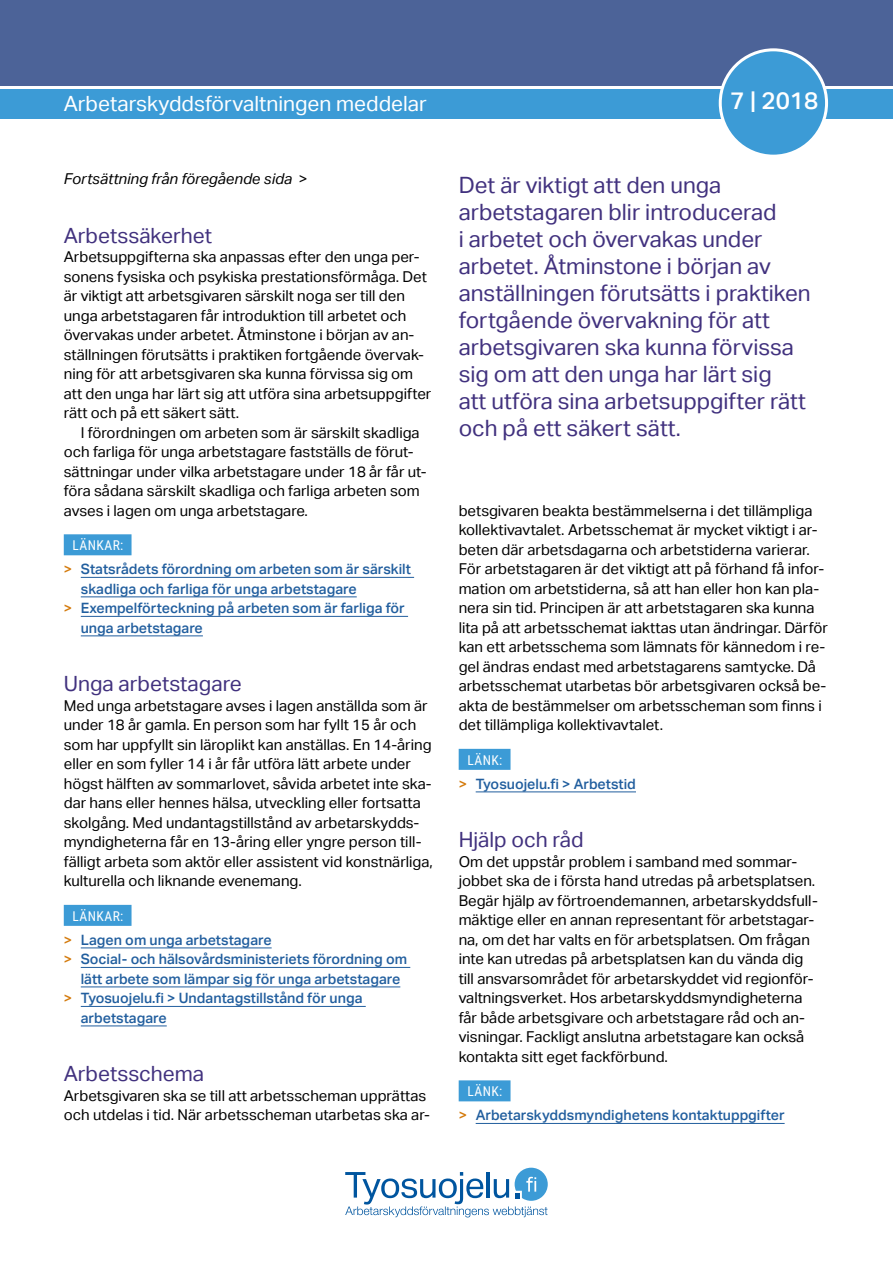
<style>
.page{position:relative;width:893px;height:1263px;background:#fff}
.page>*{position:absolute;margin:0;border:0;box-sizing:border-box;transform-origin:0 0}
.Ylänumero{font:500 24px "Aktiv Grotesk";color:#fff}
.Nosto{font:22.5px/27px "Aktiv Grotesk";color:#41317e}
.Väliotsikko{font:21px "Aktiv Grotesk";color:#41317e}
.t1{font:21px "Aktiv Grotesk";color:#fff}
.Alkuleipis{font:15px/19.5px "Aktiv Grotesk";color:#000}
.Leipis{font:15px/19.5px "Aktiv Grotesk";color:#000}
.t2{font:italic 15px "Aktiv Grotesk";color:#000}
.t3{font:500 14.25px/19.5px "Aktiv Grotesk";color:#215e9e}
.Vinjetti{font:13.5px "Roboto Condensed";letter-spacing:.035em;color:#fff}
.s1{font-style:normal}
.s2{color:#d47a0b}
</style>
<div class="page">
<div style="left:0;top:0;width:893px;height:86px;background:#4c6398"></div>
<div style="left:0;top:89px;width:893px;height:30px;background:#3c9bd6"></div>
<div style="left:720px;top:50px;width:106px;height:106px;background:#3c9bd6;border-radius:50%"></div>
<div style="left:719px;top:48px;width:109px;height:110px;border:3px solid #fff;border-radius:50%"></div>
<div style="left:64px;top:534px;width:68px;height:21px;background:#3c9bd6"></div>
<hr style="left:81px;top:577px;width:333px;height:1px;background:#215e9e">
<hr style="left:81px;top:596px;width:276px;height:1px;background:#215e9e">
<hr style="left:81px;top:616px;width:327px;height:1px;background:#215e9e">
<hr style="left:81px;top:635px;width:122px;height:1px;background:#215e9e">
<div style="left:64px;top:905px;width:68px;height:21px;background:#3c9bd6"></div>
<hr style="left:81px;top:947px;width:191px;height:1px;background:#215e9e">
<hr style="left:81px;top:967px;width:329px;height:1px;background:#215e9e">
<hr style="left:81px;top:986px;width:319px;height:1px;background:#215e9e">
<hr style="left:81px;top:1006px;width:285px;height:1px;background:#215e9e">
<hr style="left:81px;top:1025px;width:86px;height:1px;background:#215e9e">
<div style="left:459px;top:749px;width:51px;height:21px;background:#3c9bd6"></div>
<hr style="left:476px;top:791px;width:160px;height:1px;background:#215e9e">
<div style="left:459px;top:1080px;width:51px;height:21px;background:#3c9bd6"></div>
<hr style="left:476px;top:1123px;width:309px;height:1px;background:#215e9e">
<svg style="left:345px;top:1168px;width:203px;height:49px"></svg>
<h3 class="t1" style="left:64px;top:92px;width:365px">Arbetarskyddsförvaltningen meddelar</h3>
<p class="Ylänumero" style="left:730px;top:87px;width:89px">7 | 2018</p>
<p class="t2" style="left:64px;top:170px;width:245px">Fortsättning från föregående sida <span class="s1">&gt;</span></p>
<h6 class="Nosto" style="left:459px;top:172px;width:354px">Det är viktigt att den unga arbetstagaren blir introducerad<br>i arbetet och övervakas under arbetet. Åtminstone i början av anställningen förutsätts i praktiken fortgående övervakning för att arbetsgivaren ska kunna förvissa sig om att den unga har lärt sig<br>att utföra sina arbetsuppgifter rätt och på ett säkert sätt.</h6>
<h3 class="Väliotsikko" style="left:64px;top:223px;width:150px">Arbetssäkerhet</h3>
<p class="Alkuleipis" style="left:64px;top:247px;width:369px">Arbetsuppgifterna ska anpassas efter den unga per&shy;sonens fysiska och psykiska prestationsförmåga. Det är viktigt att arbetsgivaren särskilt noga ser till den unga arbetstagaren får introduktion till arbetet och övervakas under arbetet. Åtminstone i början av an&shy;ställningen förutsätts i praktiken fortgående övervak&shy;ning för att arbetsgivaren ska kunna förvissa sig om att den unga har lärt sig att utföra sina arbetsuppgifter rätt och på ett säkert sätt.</p>
<p class="Leipis" style="left:64px;top:423px;width:364px;text-indent:17px">I förordningen om arbeten som är särskilt skadliga och farliga för unga arbetstagare fastställs de förut&shy;sättningar under vilka arbetstagare under 18 år får ut&shy;föra sådana särskilt skadliga och farliga arbeten som avses i lagen om unga arbetstagare.</p>
<h4 class="Vinjetti" style="left:73px;top:536px;width:52px">LÄNKAR:</h4>
<p class="t3" style="left:81px;top:560px;width:332px;text-indent:-17px"><span class="s2">&gt;</span> Statsrådets förordning om arbeten som är särskilt skadliga och farliga för unga arbetstagare</p>
<p class="t3" style="left:81px;top:599px;width:326px;text-indent:-17px"><span class="s2">&gt;</span> Exempelförteckning på arbeten som är farliga för unga arbetstagare</p>
<p class="Alkuleipis" style="left:459px;top:501px;width:371px">betsgivaren beakta bestämmelserna i det tillämpliga kollektivavtalet. Arbetsschemat är mycket viktigt i ar&shy;beten där arbetsdagarna och arbetstiderna varierar.<br>För arbetstagaren är det viktigt att på förhand få infor&shy;mation om arbetstiderna, så att han eller hon kan pla&shy;nera sin tid. Principen är att arbetstagaren ska kunna lita på att arbetsschemat iakttas utan ändringar. Därför kan ett arbetsschema som lämnats för kännedom i re&shy;gel ändras endast med arbetstagarens samtycke. Då arbetsschemat utarbetas bör arbetsgivaren också be&shy;akta de bestämmelser om arbetsscheman som finns i det tillämpliga kollektivavtalet.</p>
<h4 class="Vinjetti" style="left:467px;top:751px;width:36px">LÄNK:</h4>
<p class="t3" style="left:459px;top:774px;width:179px"><span class="s2">&gt;</span> Tyosuojelu.fi &gt; Arbetstid</p>
<h3 class="Väliotsikko" style="left:459px;top:828px;width:126px">Hjälp och råd</h3>
<p class="Alkuleipis" style="left:459px;top:852px;width:361px">Om det uppstår problem i samband med sommar&shy;jobbet ska de i första hand utredas på arbetsplatsen.<br>Begär hjälp av förtroendemannen, arbetarskyddsfull&shy;mäktige eller en annan representant för arbetstagar&shy;na, om det har valts en för arbetsplatsen. Om frågan inte kan utredas på arbetsplatsen kan du vända dig till ansvarsområdet för arbetarskyddet vid regionför&shy;valtningsverket. Hos arbetarskyddsmyndigheterna får både arbetsgivare och arbetstagare råd och an&shy;visningar. Fackligt anslutna arbetstagare kan också kontakta sitt eget fackförbund.</p>
<h4 class="Vinjetti" style="left:467px;top:1082px;width:36px">LÄNK:</h4>
<p class="t3" style="left:459px;top:1106px;width:327px"><span class="s2">&gt;</span> Arbetarskyddsmyndighetens kontaktuppgifter</p>
<h3 class="Väliotsikko" style="left:64px;top:672px;width:179px">Unga arbetstagare</h3>
<p class="Alkuleipis" style="left:64px;top:696px;width:371px">Med unga arbetstagare avses i lagen anställda som är under 18 år gamla. En person som har fyllt 15 år och som har uppfyllt sin läroplikt kan anställas. En 14-åring eller en som fyller 14 i år får utföra lätt arbete under högst hälften av sommarlovet, såvida arbetet inte ska&shy;dar hans eller hennes hälsa, utveckling eller fortsatta skolgång. Med undantagstillstånd av arbetarskydds&shy;myndigheterna får en 13-åring eller yngre person till&shy;fälligt arbeta som aktör eller assistent vid konstnärliga, kulturella och liknande evenemang.</p>
<h4 class="Vinjetti" style="left:73px;top:907px;width:52px">LÄNKAR:</h4>
<p class="t3" style="left:64px;top:930px;width:209px"><span class="s2">&gt;</span> Lagen om unga arbetstagare</p>
<p class="t3" style="left:81px;top:950px;width:328px;text-indent:-17px"><span class="s2">&gt;</span> Social- och hälsovårdsministeriets förordning om lätt arbete som lämpar sig för unga arbetstagare</p>
<p class="t3" style="left:81px;top:989px;width:283px;text-indent:-17px"><span class="s2">&gt;</span> Tyosuojelu.fi &gt; Undantagstillstånd för unga arbetstagare</p>
<h3 class="Väliotsikko" style="left:64px;top:1062px;width:142px">Arbetsschema</h3>
<p class="Alkuleipis" style="left:64px;top:1086px;width:368px">Arbetsgivaren ska se till att arbetsscheman upprättas och utdelas i tid. När arbetsscheman utarbetas ska ar-</p>
</div>
